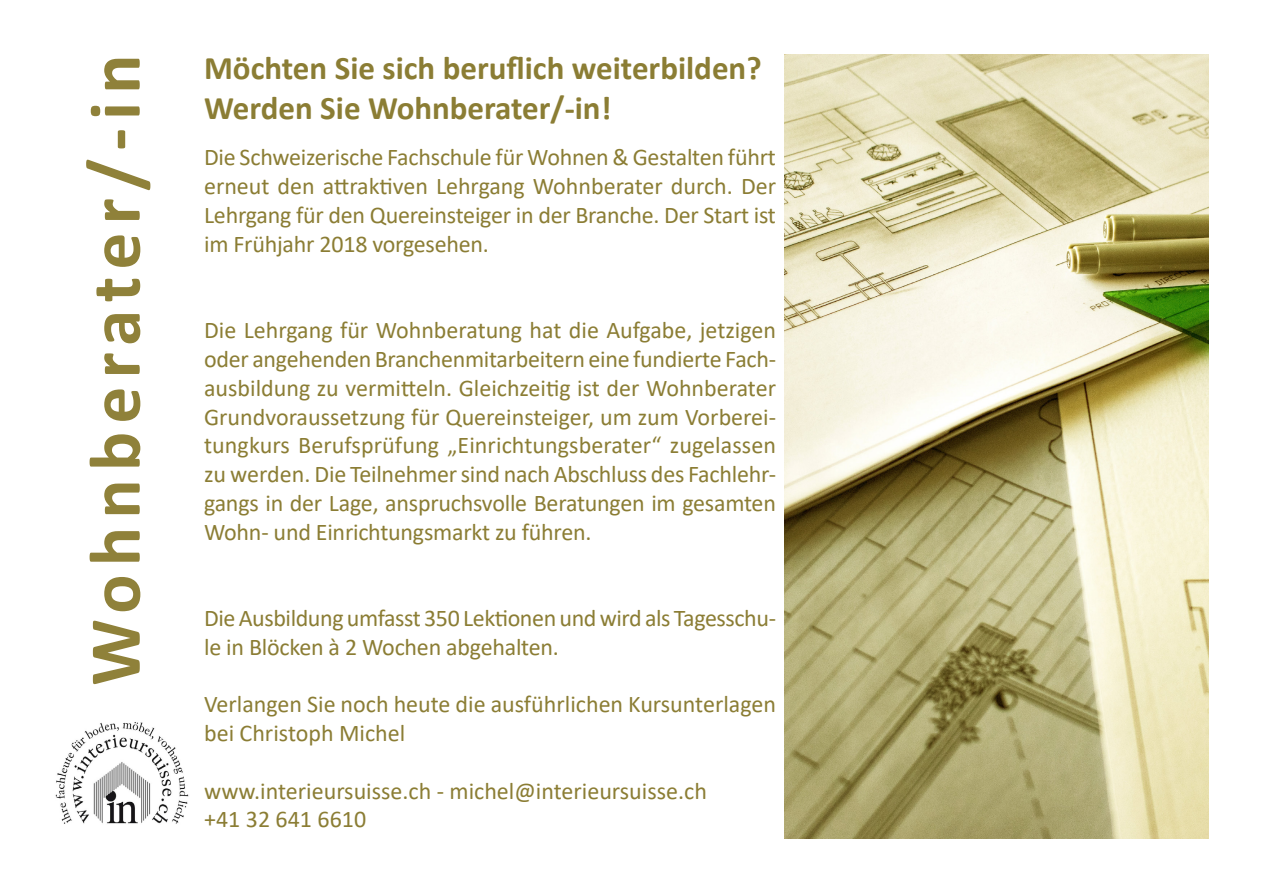
<style>
.page{position:relative;width:1263px;height:893px;background:#fff}
.page>*{position:absolute;margin:0;border:0;box-sizing:border-box;transform-origin:0 0}
.t1{font:700 73.5px "Calibri";letter-spacing:.11em;color:#8f813a}
.t2{font:700 33px "Calibri";color:#8b7d34}
.t3{font:24px/28.8px "Calibri";letter-spacing:-.01em;color:#8b7d34;text-align:justify}
</style>
<div class="page">
<img style="left:55px;top:722px;width:134px;height:102px">
<img style="left:784px;top:54px;width:425px;height:785px">
<p class="t1" style="left:63px;top:686px;width:633px;rotate:-90deg">Wohnberater/-in</p>
<p class="t2" style="left:204px;top:45px;width:559px">Möchten Sie sich beruflich weiterbilden?</p>
<p class="t2" style="left:204px;top:84px;width:409px">Werden Sie Wohnberater/-in!</p>
<p class="t3" style="left:204px;top:142px;width:573px">Die Schweizerische Fachschule für Wohnen &amp; Gestalten führt erneut den attraktiven Lehrgang Wohnberater durch. Der Lehrgang für den Quereinsteiger in der Branche. Der Start ist im Frühjahr 2018 vorgesehen.</p>
<p class="t3" style="left:204px;top:315px;width:573px">Die Lehrgang für Wohnberatung hat die Aufgabe, jetzigen oder angehenden Branchenmitarbeitern eine fundierte Fach&shy;ausbildung zu vermitteln. Gleichzeitig ist der Wohnberater Grundvoraussetzung für Quereinsteiger, um zum Vorberei&shy;tungkurs Berufsprüfung „Einrichtungsberater“ zugelassen zu werden. Die Teilnehmer sind nach Abschluss des Fachlehr&shy;gangs in der Lage, anspruchsvolle Beratungen im gesamten Wohn- und Einrichtungsmarkt zu führen.</p>
<p class="t3" style="left:204px;top:603px;width:573px">Die Ausbildung umfasst 350 Lektionen und wird als Tagesschu&shy;le in Blöcken à 2 Wochen abgehalten.</p>
<p class="t3" style="left:204px;top:689px;width:573px">Verlangen Sie noch heute die ausführlichen Kursunterlagen bei Christoph Michel</p>
<p class="t3" style="left:204px;top:776px;width:504px">www.interieursuisse.ch - michel@interieursuisse.ch</p>
<p class="t3" style="left:204px;top:804px;width:164px">+41 32 641 6610</p>
</div>
